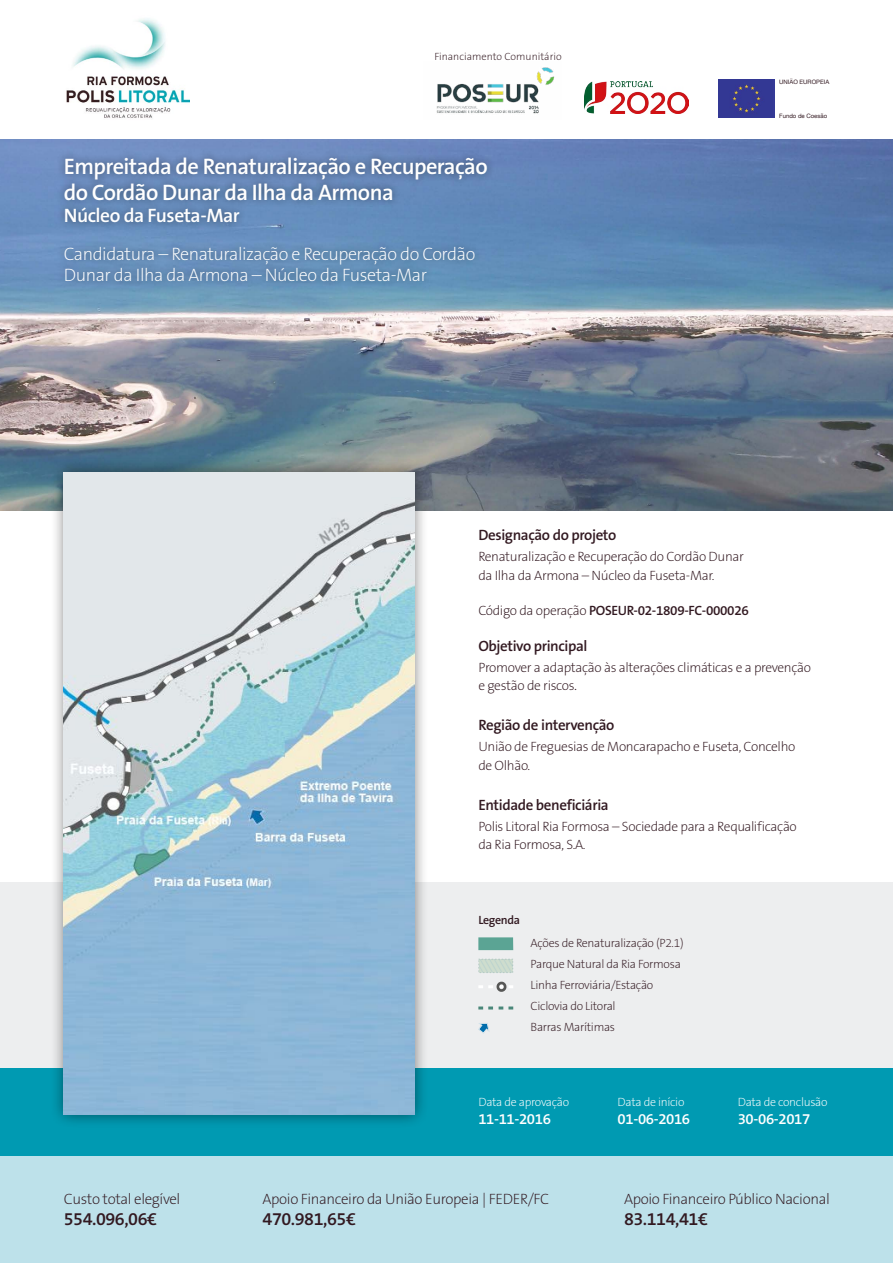
<style>
.page{position:relative;width:893px;height:1263px;background:#fff}
.page>*{position:absolute;margin:0;border:0;box-sizing:border-box;transform-origin:0 0}
.t1{font:600 22.5px/25.5px "The Sans B6";letter-spacing:-.025em;color:#fff}
.t2{font:600 19.5px "The Sans B6";letter-spacing:-.025em;color:#fff}
.t3{font:200 18px/21px "The Sans B2";letter-spacing:-.025em;color:#fff}
.t4{font:600 18px "The Sans B6";letter-spacing:-.025em;color:#321921}
.t5{font:200 15px "The Sans B2";letter-spacing:-.025em;color:#321921}
.t6{font:600 15px "The Sans B6";letter-spacing:-.025em;color:#321921}
.t7{font:600 15px "The Sans B6";letter-spacing:-.025em;color:#fff}
.t8{font:200 13.5px/18.8px "The Sans B2";letter-spacing:-.025em;color:#321921}
.t9{font:600 13.5px "The Sans B6";letter-spacing:-.025em;color:#321921}
.t10{font:200 12px/21px "The Sans B2";letter-spacing:-.025em;color:#321921}
.t11{font:200 12px "The Sans B2";letter-spacing:-.025em;color:#fff}
.t12{font:600 12px "The Sans B6";letter-spacing:-.025em;color:#321921}
.t13{font:200 10.5px "The Sans B2";color:#321921}
.t14{font:6px "Helvetica Neue";color:#321921}
.s1{font-family:"The Sans B2";font-weight:200}
.s2{font-size:15px}
</style>
<div class="page">
<div style="left:0;top:882px;width:893px;height:250px;background:#edeeef"></div>
<img style="left:0;top:139px;width:893px;height:371px">
<div style="left:0;top:1068px;width:893px;height:93px;background:#009ab2"></div>
<div style="left:0;top:1157px;width:893px;height:106px;background:#bde1ea"></div>
<div style="left:56px;top:149px;width:440px;height:140px;background:#000;opacity:.5"></div>
<div style="left:50px;top:458px;width:379px;height:671px;background:#000;opacity:.5"></div>
<img style="left:64px;top:472px;width:351px;height:643px">
<img style="left:66px;top:18px;width:123px;height:100px">
<div style="left:478px;top:937px;width:35px;height:13px;background:#5ba494"></div>
<svg style="left:478px;top:959px;width:35px;height:14px"></svg>
<svg style="left:480px;top:981px;width:32px;height:11px"></svg>
<svg style="left:480px;top:1006px;width:12px;height:3px"></svg>
<svg style="left:500px;top:1006px;width:12px;height:3px"></svg>
<svg style="left:478px;top:1023px;width:12px;height:11px"></svg>
<img style="left:436px;top:67px;width:119px;height:47px">
<img style="left:585px;top:82px;width:103px;height:31px">
<img style="left:718px;top:79px;width:57px;height:39px">
<p class="t13" style="left:434px;top:51px;width:129px">Financiamento Comunitário</p>
<h1 class="t1" style="left:64px;top:155px;width:426px">Empreitada de Renaturalização e Recuperação do Cordão Dunar da Ilha da Armona</h1>
<h2 class="t2" style="left:64px;top:206px;width:177px">Núcleo da Fuseta-Mar</h2>
<h3 class="t3" style="left:64px;top:244px;width:413px">Candidatura – Renaturalização e Recuperação do Cordão<br>Dunar da Ilha da Armona – Núcleo da Fuseta-Mar</h3>
<p class="t14" style="left:779px;top:78px;width:51px">UNIÃO EUROPEIA</p>
<p class="t14" style="left:779px;top:112px;width:49px">Fundo de Coesão</p>
<p class="t6" style="left:478px;top:527px;width:139px">Designação do projeto</p>
<p class="t8" style="left:478px;top:548px;width:267px">Renaturalização e Recuperação do Cordão Dunar da Ilha da Armona – Núcleo da Fuseta-Mar.</p>
<p class="t9" style="left:478px;top:603px;width:272px"><span class="s1">Código da operação</span> POSEUR-02-1809-FC-000026</p>
<p class="t6" style="left:478px;top:638px;width:111px">Objetivo principal</p>
<p class="t8" style="left:478px;top:658px;width:334px">Promover a adaptação às alterações climáticas e a prevenção e gestão de riscos<span class="s2">.</span></p>
<p class="t6" style="left:478px;top:717px;width:138px">Região de intervenção</p>
<p class="t8" style="left:478px;top:738px;width:319px">União de Freguesias de Moncarapacho e Fuseta, Concelho de Olhão.</p>
<p class="t6" style="left:478px;top:797px;width:132px">Entidade beneficiária</p>
<p class="t8" style="left:478px;top:818px;width:320px;line-height:18px">Polis Litoral Ria Formosa – Sociedade para a Requalificação da Ria Formosa, S.A.</p>
<p class="t5" style="left:64px;top:1191px;width:118px">Custo total elegível</p>
<h3 class="t4" style="left:64px;top:1210px;width:95px">554.096,06€</h3>
<p class="t12" style="left:478px;top:914px;width:43px">Legenda</p>
<p class="t10" style="left:531px;top:933px;width:154px">Ações de Renaturalização (P2.1)<br>Parque Natural da Ria Formosa<br>Linha Ferroviária/Estação<br>Ciclovia do Litoral<br>Barras Marítimas</p>
<p class="t11" style="left:478px;top:1096px;width:92px">Data de aprovação</p>
<p class="t7" style="left:478px;top:1111px;width:74px">11-11-2016</p>
<p class="t11" style="left:618px;top:1096px;width:68px">Data de início</p>
<p class="t7" style="left:618px;top:1111px;width:74px">01-06-2016</p>
<p class="t11" style="left:738px;top:1096px;width:91px">Data de conclusão</p>
<p class="t7" style="left:738px;top:1111px;width:74px">30-06-2017</p>
<p class="t5" style="left:263px;top:1191px;width:288px">Apoio Financeiro da União Europeia | FEDER/FC</p>
<h3 class="t4" style="left:263px;top:1210px;width:95px">470.981,65€</h3>
<p class="t5" style="left:624px;top:1191px;width:207px">Apoio Financeiro Público Nacional</p>
<h3 class="t4" style="left:624px;top:1210px;width:85px">83.114,41€</h3>
</div>
